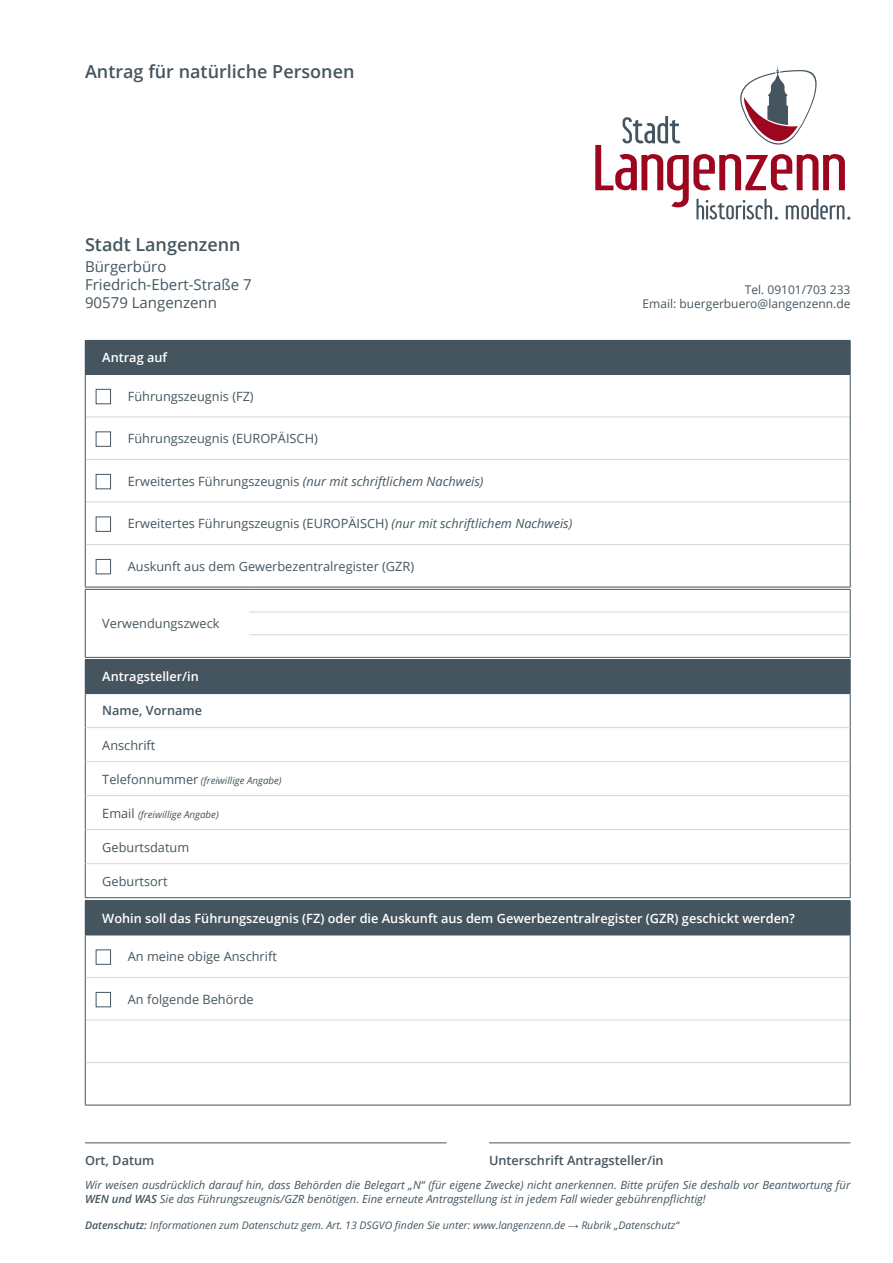
<style>
.page{position:relative;width:893px;height:1263px;background:#fff}
.page>*{position:absolute;margin:0;border:0;box-sizing:border-box;transform-origin:0 0}
.t1{font:600 18px "Open Sans";color:#45555f}
.t2{font:15px/18px "Open Sans";color:#45555f}
.t3{font:12.75px "Open Sans";color:#45555f}
.t4{font:600 12.75px "Open Sans";color:#fff}
.t5{font:italic 12.75px "Open Sans";color:#45555f}
.t6{font:600 12.75px "Open Sans";color:#45555f}
.t7{font:12px/14.4px "Open Sans";color:#45555f;text-align:right}
.t8{font:italic 11.25px/13.5px "Open Sans";color:#45555f}
.t9{font:italic 10.5px "Open Sans";color:#45555f}
.t10{font:italic 9.75px "Open Sans";color:#45555f}
.s1{font-style:normal}
.s2{font-style:italic}
.s3{font-style:normal;font-size:12.75px}
.s4{font-weight:600}
.s5{font-family:"Arial";font-style:normal}
</style>
<div class="page">
<svg style="left:595px;top:65px;width:255px;height:155px"></svg>
<div style="left:85px;top:659px;width:765px;height:35px;background:#45555f"></div>
<hr style="left:850px;top:660px;width:1px;height:33px;background:#45555f">
<hr style="left:85px;top:694px;width:1px;height:34px;background:#45555f">
<hr style="left:85px;top:728px;width:1px;height:34px;background:#45555f">
<hr style="left:85px;top:762px;width:1px;height:34px;background:#45555f">
<hr style="left:85px;top:796px;width:1px;height:34px;background:#45555f">
<hr style="left:85px;top:830px;width:1px;height:34px;background:#45555f">
<hr style="left:85px;top:864px;width:1px;height:33px;background:#45555f">
<hr style="left:85px;top:897px;width:218px;height:1px;background:#45555f">
<hr style="left:303px;top:897px;width:547px;height:1px;background:#45555f">
<hr style="left:850px;top:694px;width:1px;height:34px;background:#45555f">
<hr style="left:850px;top:728px;width:1px;height:34px;background:#45555f">
<hr style="left:850px;top:830px;width:1px;height:34px;background:#45555f">
<hr style="left:850px;top:864px;width:1px;height:33px;background:#45555f">
<hr style="left:85px;top:727px;width:218px;height:1px;background:#cfd8dd">
<hr style="left:303px;top:727px;width:547px;height:1px;background:#cfd8dd">
<hr style="left:85px;top:761px;width:218px;height:1px;background:#cfd8dd">
<hr style="left:303px;top:761px;width:547px;height:1px;background:#cfd8dd">
<hr style="left:85px;top:795px;width:218px;height:1px;background:#cfd8dd">
<hr style="left:303px;top:795px;width:547px;height:1px;background:#cfd8dd">
<hr style="left:85px;top:829px;width:218px;height:1px;background:#cfd8dd">
<hr style="left:303px;top:829px;width:547px;height:1px;background:#cfd8dd">
<hr style="left:85px;top:863px;width:218px;height:1px;background:#cfd8dd">
<hr style="left:303px;top:863px;width:547px;height:1px;background:#cfd8dd">
<hr style="left:850px;top:762px;width:1px;height:34px;background:#45555f">
<hr style="left:850px;top:796px;width:1px;height:34px;background:#45555f">
<hr style="left:85px;top:589px;width:164px;height:1px;background:#45555f">
<hr style="left:249px;top:589px;width:601px;height:1px;background:#45555f">
<svg style="left:85px;top:590px;width:1px;height:67px"></svg>
<hr style="left:85px;top:657px;width:164px;height:1px;background:#45555f">
<hr style="left:249px;top:657px;width:601px;height:1px;background:#45555f">
<svg style="left:850px;top:590px;width:1px;height:67px"></svg>
<hr style="left:249px;top:612px;width:601px;height:1px;background:#cfd8dd">
<hr style="left:249px;top:634px;width:601px;height:1px;background:#cfd8dd">
<hr style="left:85px;top:1142px;width:361px;height:1px;background:#45555f">
<hr style="left:489px;top:1142px;width:361px;height:1px;background:#45555f">
<div style="left:85px;top:340px;width:765px;height:34px;background:#45555f"></div>
<hr style="left:85px;top:417px;width:765px;height:1px;background:#cfd8dd">
<hr style="left:85px;top:459px;width:765px;height:1px;background:#cfd8dd">
<hr style="left:85px;top:502px;width:765px;height:1px;background:#cfd8dd">
<hr style="left:85px;top:544px;width:765px;height:1px;background:#cfd8dd">
<hr style="left:85px;top:374px;width:765px;height:1px;background:#45555f">
<hr style="left:850px;top:341px;width:1px;height:33px;background:#45555f">
<hr style="left:85px;top:375px;width:1px;height:42px;background:#45555f">
<hr style="left:850px;top:375px;width:1px;height:42px;background:#45555f">
<hr style="left:85px;top:417px;width:1px;height:42px;background:#45555f">
<hr style="left:850px;top:417px;width:1px;height:42px;background:#45555f">
<hr style="left:85px;top:459px;width:1px;height:43px;background:#45555f">
<hr style="left:850px;top:459px;width:1px;height:43px;background:#45555f">
<hr style="left:85px;top:502px;width:1px;height:42px;background:#45555f">
<hr style="left:850px;top:502px;width:1px;height:42px;background:#45555f">
<hr style="left:85px;top:544px;width:1px;height:43px;background:#45555f">
<hr style="left:850px;top:544px;width:1px;height:43px;background:#45555f">
<hr style="left:85px;top:587px;width:765px;height:1px;background:#45555f">
<div style="left:96px;top:389px;width:15px;height:15px;border:1px solid #45555f"></div>
<div style="left:96px;top:432px;width:15px;height:14px;border:1px solid #45555f"></div>
<div style="left:96px;top:474px;width:15px;height:15px;border:1px solid #45555f"></div>
<div style="left:96px;top:517px;width:15px;height:15px;border:1px solid #45555f"></div>
<div style="left:96px;top:559px;width:15px;height:15px;border:1px solid #45555f"></div>
<div style="left:85px;top:901px;width:765px;height:34px;background:#45555f"></div>
<hr style="left:85px;top:977px;width:765px;height:1px;background:#cfd8dd">
<hr style="left:85px;top:1020px;width:765px;height:1px;background:#cfd8dd">
<hr style="left:85px;top:1062px;width:765px;height:1px;background:#cfd8dd">
<hr style="left:85px;top:935px;width:765px;height:1px;background:#45555f">
<hr style="left:850px;top:901px;width:1px;height:34px;background:#45555f">
<hr style="left:85px;top:935px;width:1px;height:42px;background:#45555f">
<hr style="left:850px;top:935px;width:1px;height:42px;background:#45555f">
<hr style="left:85px;top:977px;width:1px;height:43px;background:#45555f">
<hr style="left:850px;top:977px;width:1px;height:43px;background:#45555f">
<hr style="left:85px;top:1020px;width:1px;height:42px;background:#45555f">
<hr style="left:850px;top:1020px;width:1px;height:42px;background:#45555f">
<hr style="left:85px;top:1062px;width:1px;height:43px;background:#45555f">
<hr style="left:850px;top:1062px;width:1px;height:43px;background:#45555f">
<hr style="left:85px;top:1105px;width:765px;height:1px;background:#45555f">
<div style="left:96px;top:950px;width:15px;height:14px;border:1px solid #45555f"></div>
<div style="left:96px;top:992px;width:15px;height:15px;border:1px solid #45555f"></div>
<h1 class="t1" style="left:85px;top:59px;width:271px">Antrag für natürliche Personen</h1>
<h1 class="t1" style="left:85px;top:232px;width:157px">Stadt Langenzenn</h1>
<p class="t2" style="left:85px;top:257px;width:168px">Bürgerbüro<br>Friedrich-Ebert-Straße 7<br>90579 Langenzenn</p>
<p class="t4" style="left:102px;top:349px;width:66px">Antrag auf</p>
<p class="t3" style="left:128px;top:387px;width:127px">Führungszeugnis (FZ)</p>
<p class="t3" style="left:128px;top:430px;width:192px">Führungszeugnis (EUROPÄISCH)</p>
<p class="t5" style="left:128px;top:472px;width:357px"><span class="s1">Erweitertes Führungszeugnis</span> (nur mit schriftlichem Nachweis)</p>
<p class="t3" style="left:128px;top:515px;width:446px">Erweitertes Führungszeugnis (EUROPÄISCH) <span class="s2">(nur mit schriftlichem Nachweis)</span></p>
<p class="t3" style="left:128px;top:557px;width:288px">Auskunft aus dem Gewerbezentralregister (GZR)</p>
<p class="t3" style="left:102px;top:615px;width:119px">Verwendungszweck</p>
<p class="t4" style="left:102px;top:668px;width:98px">Antragsteller/in</p>
<p class="t6" style="left:102px;top:702px;width:101px">Name, Vorname</p>
<p class="t3" style="left:102px;top:736px;width:55px">Anschrift</p>
<p class="t10" style="left:102px;top:773px;width:181px"><span class="s3">Telefonnummer</span> (freiwillige Angabe)</p>
<p class="t10" style="left:102px;top:807px;width:118px"><span class="s3">Email</span> (freiwillige Angabe)</p>
<p class="t3" style="left:102px;top:838px;width:88px">Geburtsdatum</p>
<p class="t3" style="left:102px;top:872px;width:67px">Geburtsort</p>
<p class="t7" style="left:642px;top:282px;width:209px">Tel. 09101/703 233<br>Email: buergerbuero@langenzenn.de</p>
<p class="t4" style="left:102px;top:909px;width:694px">Wohin soll das Führungszeugnis (FZ) oder die Auskunft aus dem Gewerbezentralregister (GZR) geschickt werden?</p>
<p class="t3" style="left:128px;top:948px;width:151px">An meine obige Anschrift</p>
<p class="t3" style="left:128px;top:990px;width:127px">An folgende Behörde</p>
<p class="t6" style="left:85px;top:1151px;width:71px">Ort, Datum</p>
<p class="t6" style="left:489px;top:1151px;width:176px">Unterschrift Antragsteller/in</p>
<p class="t8" style="left:85px;top:1178px;width:767px">Wir weisen ausdrücklich darauf hin, dass Behörden die Belegart „N“ (für eigene Zwecke) nicht anerkennen. Bitte prüfen Sie deshalb vor Beantwortung für<br><span class="s4">WEN und WAS</span> Sie das Führungszeugnis/GZR benötigen. Eine erneute Antragstellung ist in jedem Fall wieder gebührenpflichtig!</p>
<p class="t9" style="left:85px;top:1218px;width:596px"><span class="s4">Datenschutz:</span> Informationen zum Datenschutz gem. Art. 13 DSGVO finden Sie unter: www.langenzenn.de <span class="s5">→</span> Rubrik „Datenschutz“</p>
</div>
